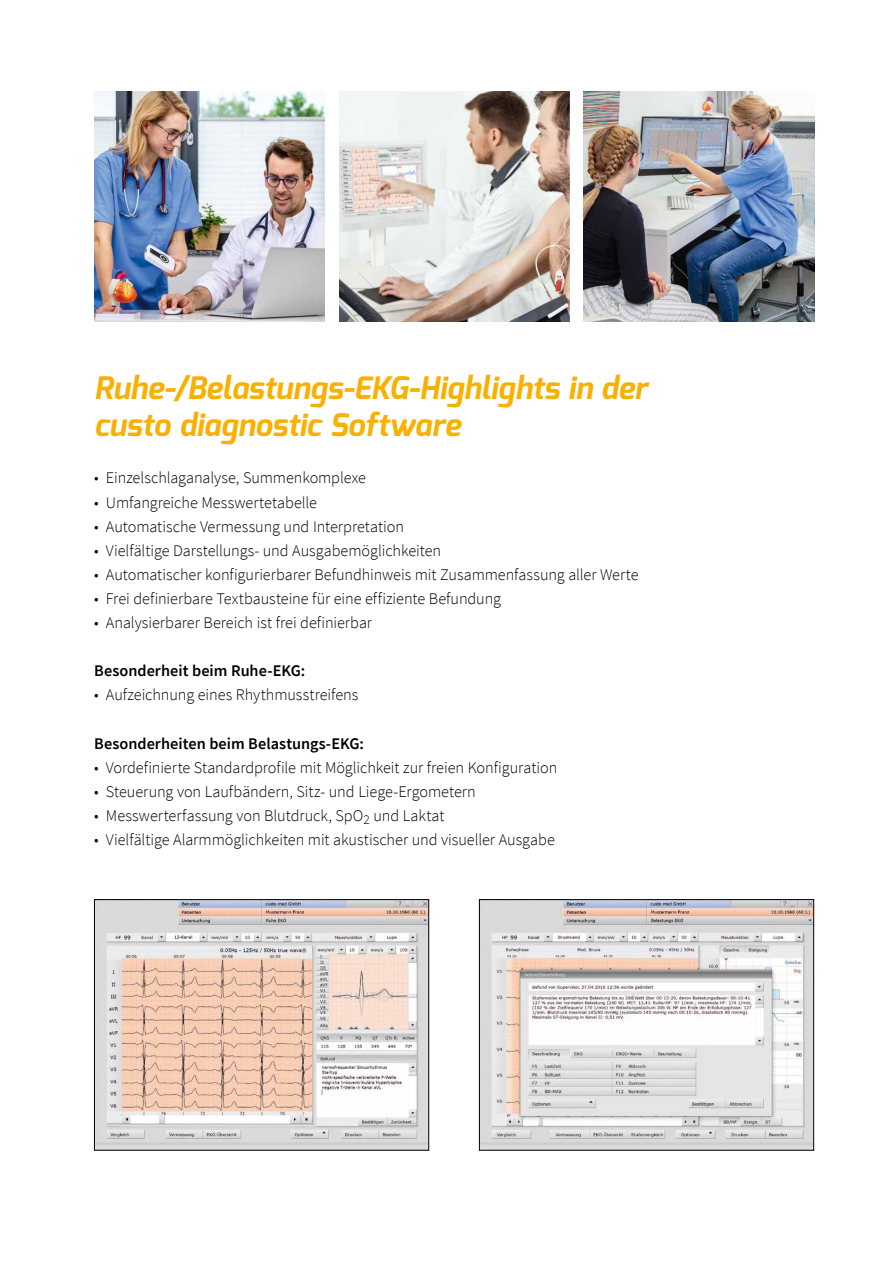
<style>
.page{position:relative;width:893px;height:1263px;background:#fff}
.page>*{position:absolute;margin:0;border:0;box-sizing:border-box;transform-origin:0 0}
.t1{font:italic 700 31.05px/36.9px "Exo";color:#f9b000}
.t2{font:300 16.2px "Source Sans Pro";letter-spacing:-.005em;color:#000}
.t3{font:600 16.2px "Source Sans Pro";color:#000}
</style>
<div class="page">
<img style="left:94px;top:92px;width:230px;height:230px">
<img style="left:584px;top:92px;width:230px;height:230px">
<img style="left:339px;top:92px;width:230px;height:230px">
<img style="left:96px;top:901px;width:331px;height:247px">
<div style="left:94px;top:899px;width:335px;height:251px;border:1px solid #000"></div>
<img style="left:481px;top:901px;width:331px;height:247px">
<div style="left:479px;top:899px;width:335px;height:251px;border:1px solid #000"></div>
<h1 class="t1" style="left:94px;top:370px;width:555px">Ruhe-/Belastungs-EKG-Highlights in der custo diagnostic Software</h1>
<p class="t2" style="left:94px;top:468px;width:273px">• Einzelschlaganalyse, Summenkomplexe</p>
<p class="t2" style="left:94px;top:492px;width:224px">• Umfangreiche Messwertetabelle</p>
<p class="t2" style="left:94px;top:516px;width:311px">• Automatische Vermessung und Interpretation</p>
<p class="t2" style="left:94px;top:540px;width:348px">• Vielfältige Darstellungs- und Ausgabemöglichkeiten</p>
<p class="t2" style="left:94px;top:565px;width:546px">• Automatischer konfigurierbarer Befundhinweis mit Zusammenfassung aller Werte</p>
<p class="t2" style="left:94px;top:589px;width:408px">• Frei definierbare Textbausteine für eine effiziente Befundung</p>
<p class="t2" style="left:94px;top:613px;width:279px">• Analysierbarer Bereich ist frei definierbar</p>
<p class="t3" style="left:94px;top:660px;width:213px">Besonderheit beim Ruhe-EKG:</p>
<p class="t2" style="left:94px;top:685px;width:266px">• Aufzeichnung eines Rhythmusstreifens</p>
<p class="t3" style="left:94px;top:733px;width:271px">Besonderheiten beim Belastungs-EKG:</p>
<p class="t2" style="left:94px;top:757px;width:465px">• Vordefinierte Standardprofile mit Möglichkeit zur freien Konfiguration</p>
<p class="t2" style="left:94px;top:782px;width:383px">• Steuerung von Laufbändern, Sitz- und Liege-Ergometern</p>
<p class="t2" style="left:94px;top:806px;width:352px">• Messwerterfassung von Blutdruck, SpO<sub>2</sub> und Laktat</p>
<p class="t2" style="left:94px;top:830px;width:462px">• Vielfältige Alarmmöglichkeiten mit akustischer und visueller Ausgabe</p>
</div>
